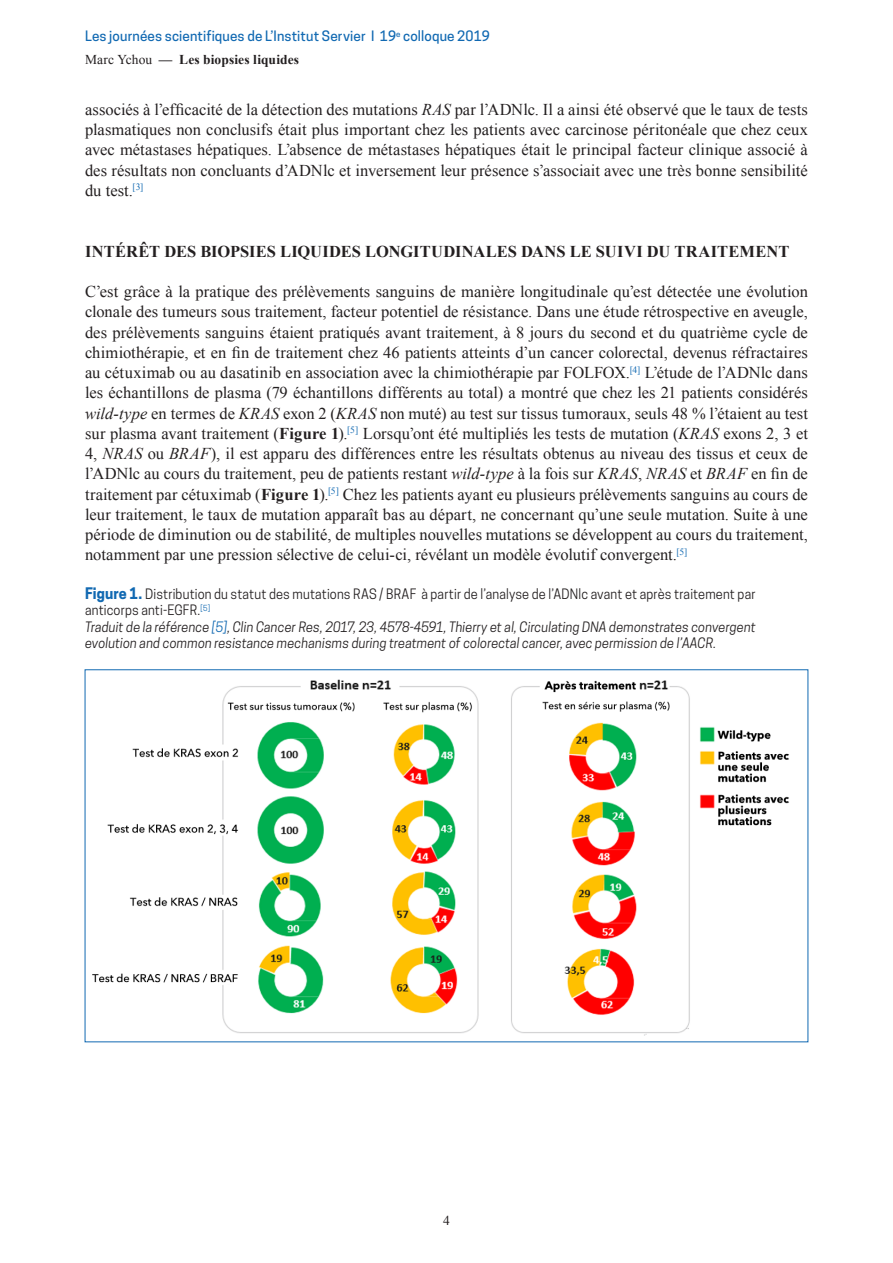
<style>
.page{position:relative;width:893px;height:1263px;background:#fff}
.page>*{position:absolute;margin:0;border:0;box-sizing:border-box;transform-origin:0 0}
.t1{font:16.5px/20.2px "Times New Roman";color:#231f20;text-align:justify}
.t2{font:700 16.5px "Times New Roman";letter-spacing:.005em;color:#231f20}
.t3{font:italic 13.5px/16.5px "Cooper Hewitt";letter-spacing:.01em;color:#231f20;scale:.95 1}
.t4{font:13.5px/16.5px "Cooper Hewitt";letter-spacing:.01em;color:#231f20;scale:.95 1}
.t5{font:500 13.5px "Cooper Hewitt";letter-spacing:.01em;color:#1169b2}
.t6{font:700 13.5px "Times New Roman";letter-spacing:.01em;color:#231f20}
.t7{font:13.5px "Times New Roman";color:#231f20}
.s1{font-weight:400}
.s2{font-style:italic}
.s3{font-weight:700}
.s4{font-weight:700;font-size:15px;color:#1169b2}
.s5{color:#1169b2}
</style>
<div class="page">
<img style="left:92px;top:679px;width:697px;height:357px">
<p class="t5" style="left:85px;top:28px;width:406px">Les journées scientifiques de L’Institut Servier I 19<sup>e</sup> colloque 2019</p>
<p class="t6" style="left:85px;top:50px;width:216px"><span class="s1">Marc Ychou</span> — Les biopsies liquides</p>
<p class="t1" style="left:85px;top:99px;width:724px">associés à l’efficacité de la détection des mutations <span class="s2">RAS</span> par l’ADNlc. Il a ainsi été observé que le taux de tests plasmatiques non conclusifs était plus important chez les patients avec carcinose péritonéale que chez ceux avec métastases hépatiques. L’absence de métastases hépatiques était le principal facteur clinique associé à des résultats non concluants d’ADNlc et inversement leur présence s’associait avec une très bonne sensibilité du test.<sup>[3]</sup></p>
<p class="t2" style="left:85px;top:240px;width:706px">INTÉRÊT DES BIOPSIES LIQUIDES LONGITUDINALES DANS LE SUIVI DU TRAITEMENT</p>
<p class="t1" style="left:85px;top:281px;width:724px">C’est grâce à la pratique des prélèvements sanguins de manière longitudinale qu’est détectée une évolution clonale des tumeurs sous traitement, facteur potentiel de résistance. Dans une étude rétrospective en aveugle, des prélèvements sanguins étaient pratiqués avant traitement, à 8 jours du second et du quatrième cycle de chimiothérapie, et en fin de traitement chez 46 patients atteints d’un cancer colorectal, devenus réfractaires au cétuximab ou au dasatinib en association avec la chimiothérapie par FOLFOX.<sup>[4]</sup> L’étude de l’ADNlc dans les échantillons de plasma (79 échantillons différents au total) a montré que chez les 21 patients considérés <span class="s2">wild-type</span> en termes de <span class="s2">KRAS</span> exon 2 (<span class="s2">KRAS</span> non muté) au test sur tissus tumoraux, seuls 48 % l’étaient au test sur plasma avant traitement (<span class="s3">Figure 1</span>).<sup>[5]</sup> Lorsqu’ont été multipliés les tests de mutation (<span class="s2">KRAS</span> exons 2, 3 et 4, <span class="s2">NRAS</span> ou <span class="s2">BRAF</span>), il est apparu des différences entre les résultats obtenus au niveau des tissus et ceux de l’ADNlc au cours du traitement, peu de patients restant <span class="s2">wild-type</span> à la fois sur <span class="s2">KRAS</span>, <span class="s2">NRAS</span> et <span class="s2">BRAF</span> en fin de traitement par cétuximab (<span class="s3">Figure 1</span>).<sup>[5]</sup> Chez les patients ayant eu plusieurs prélèvements sanguins au cours de leur traitement, le taux de mutation apparaît bas au départ, ne concernant qu’une seule mutation. Suite à une période de diminution ou de stabilité, de multiples nouvelles mutations se développent au cours du traitement, notamment par une pression sélective de celui-ci, révélant un modèle évolutif convergent.<sup>[5]</sup></p>
<p class="t4" style="left:85px;top:585px;width:707px"><span class="s4">Figure 1.</span> Distribution du statut des mutations RAS / BRAF à partir de l’analyse de l’ADNlc avant et après traitement par anticorps anti-EGFR.<sup>[5]</sup></p>
<p class="t3" style="left:85px;top:618px;width:708px">Traduit de la référence <span class="s5">[5]</span>, Clin Cancer Res, 2017, 23, 4578-4591, Thierry et al, Circulating DNA demonstrates convergent evolution and common resistance mechanisms during treatment of colorectal cancer, avec permission de l’AACR.</p>
<p class="t7" style="left:443px;top:1211px;width:8px">4</p>
</div>
